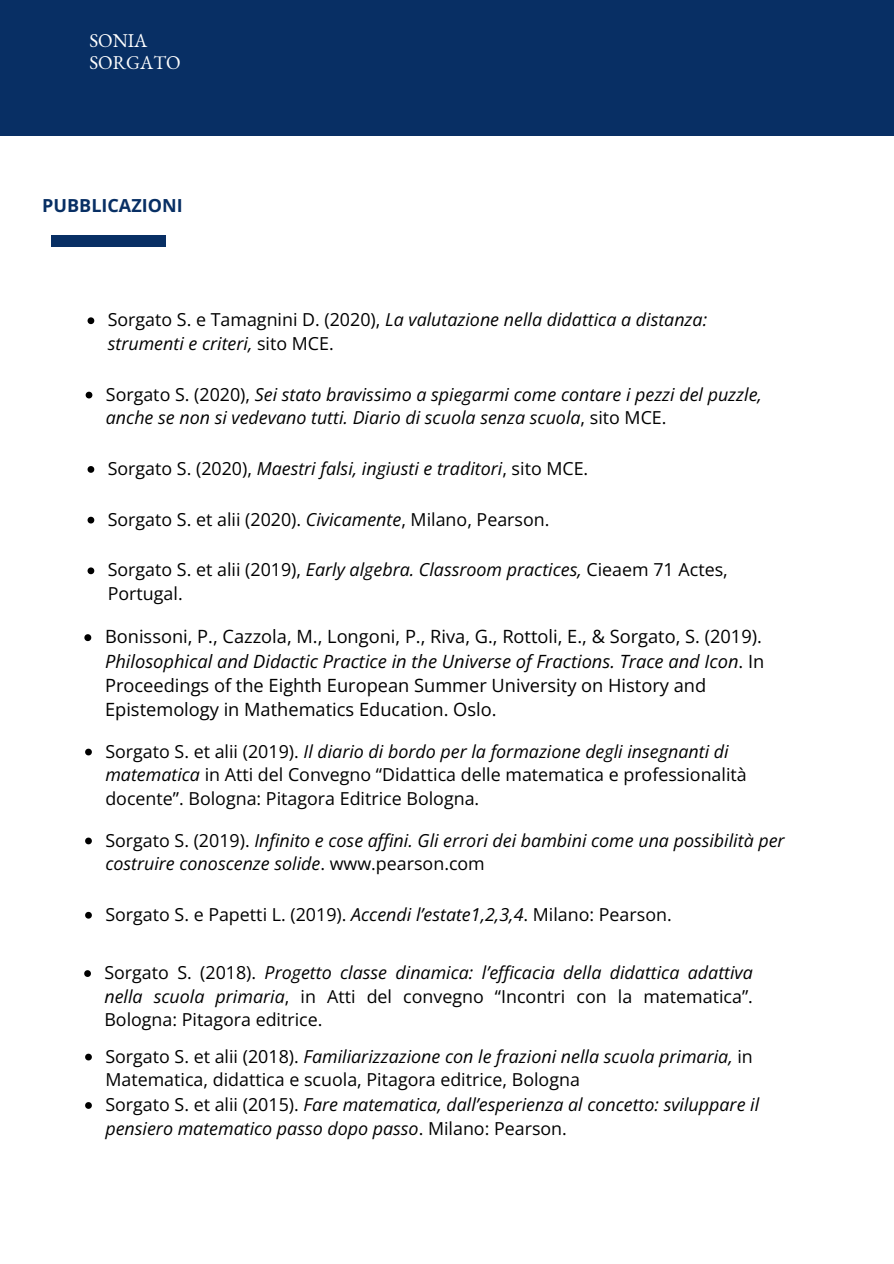
<style>
.page{position:relative;width:894px;height:1264px;background:#fff}
.page>*{position:absolute;margin:0;border:0;box-sizing:border-box;transform-origin:0 0}
.t1{font:19.05px/21.3px "EB Garamond";color:#fff}
.t2{font:18.3px/24.2px "Open Sans";color:#000}
.t3{font:700 18px "Open Sans";color:#082f64}
.t4{font:17.85px/23.7px "Open Sans";color:#000}
.t5{font:italic 17.85px/23.7px "Open Sans";color:#000}
.s1{font-style:normal}
.s2{font-style:italic}
</style>
<div class="page">
<div style="left:0;top:0;width:892px;height:136px;background:#082f64"></div>
<div style="left:52px;top:235px;width:114px;height:11px;background:#082f64"></div>
<svg style="left:87px;top:317px;width:7px;height:7px"></svg>
<svg style="left:86px;top:392px;width:6px;height:6px"></svg>
<svg style="left:87px;top:466px;width:7px;height:7px"></svg>
<svg style="left:87px;top:517px;width:7px;height:6px"></svg>
<svg style="left:87px;top:567px;width:7px;height:7px"></svg>
<svg style="left:84px;top:634px;width:7px;height:7px"></svg>
<svg style="left:85px;top:748px;width:7px;height:7px"></svg>
<svg style="left:85px;top:837px;width:7px;height:7px"></svg>
<svg style="left:85px;top:911px;width:7px;height:7px"></svg>
<svg style="left:84px;top:970px;width:7px;height:6px"></svg>
<svg style="left:85px;top:1053px;width:7px;height:7px"></svg>
<svg style="left:85px;top:1102px;width:7px;height:6px"></svg>
<h2 class="t1" style="left:89px;top:30px;width:93px">SONIA<br>SORGATO</h2>
<p class="t3" style="left:42px;top:193px;width:142px">PUBBLICAZIONI</p>
<h1 class="t5" style="left:108px;top:307px;width:600px"><span class="s1">Sorgato S. e Tamagnini D. (2020),</span> La valutazione nella didattica a distanza: strumenti e criteri, <span class="s1">sito MCE.</span></h1>
<p class="t5" style="left:106px;top:382px;width:657px"><span class="s1">Sorgato S. (2020),</span> Sei stato bravissimo a spiegarmi come contare i pezzi del puzzle, anche se non si vedevano tutti. Diario di scuola senza scuola<span class="s1">, sito MCE.</span></p>
<p class="t5" style="left:108px;top:456px;width:482px"><span class="s1">Sorgato S. (2020),</span> Maestri falsi, ingiusti e traditori<span class="s1">, sito MCE.</span></p>
<p class="t4" style="left:108px;top:507px;width:443px">Sorgato S. et alii (2020). <span class="s2">Civicamente</span>, Milano, Pearson.</p>
<p class="t4" style="left:108px;top:557px;width:621px">Sorgato S. et alii (2019), <span class="s2">Early algebra. Classroom practices,</span> Cieaem 71 Actes,<br>Portugal.</p>
<p class="t2" style="left:105px;top:624px;width:660px">Bonissoni, P., Cazzola, M., Longoni, P., Riva, G., Rottoli, E., &amp; Sorgato, S. (2019).<br><span class="s2">Philosophical and Didactic Practice in the Universe of Fractions. Trace and Icon</span>. In Proceedings of the Eighth European Summer University on History and Epistemology in Mathematics Education. Oslo.</p>
<p class="t4" style="left:105px;top:739px;width:642px">Sorgato S. et alii (2019). <span class="s2">Il diario di bordo per la formazione degli insegnanti di matematica</span> in Atti del Convegno “Didattica delle matematica e professionalità docente”. Bologna: Pitagora Editrice Bologna.</p>
<p class="t5" style="left:105px;top:827px;width:680px"><span class="s1">Sorgato S. (2019).</span> Infinito e cose affini. Gli errori dei bambini come una possibilità per costruire conoscenze solide<span class="s1">. www.pearson.com</span></p>
<p class="t4" style="left:105px;top:902px;width:567px">Sorgato S. e Papetti L. (2019). <span class="s2">Accendi l’estate1,2,3,4</span>. Milano: Pearson.</p>
<p class="t4" style="left:104px;top:960px;width:649px;text-align:justify">Sorgato S. (2018). <span class="s2">Progetto classe dinamica: l’efficacia della didattica adattiva nella scuola primaria</span>, in Atti del convegno “Incontri con la matematica”.<br>Bologna: Pitagora editrice.</p>
<p class="t4" style="left:105px;top:1043px;width:649px">Sorgato S. et alii (2018). <span class="s2">Familiarizzazione con le frazioni nella scuola primaria,</span> in<br>Matematica, didattica e scuola, Pitagora editrice, Bologna</p>
<p class="t5" style="left:105px;top:1092px;width:655px"><span class="s1">Sorgato S. et alii (2015).</span> Fare matematica, dall’esperienza al concetto: sviluppare il pensiero matematico passo dopo passo<span class="s1">. Milano: Pearson.</span></p>
</div>
